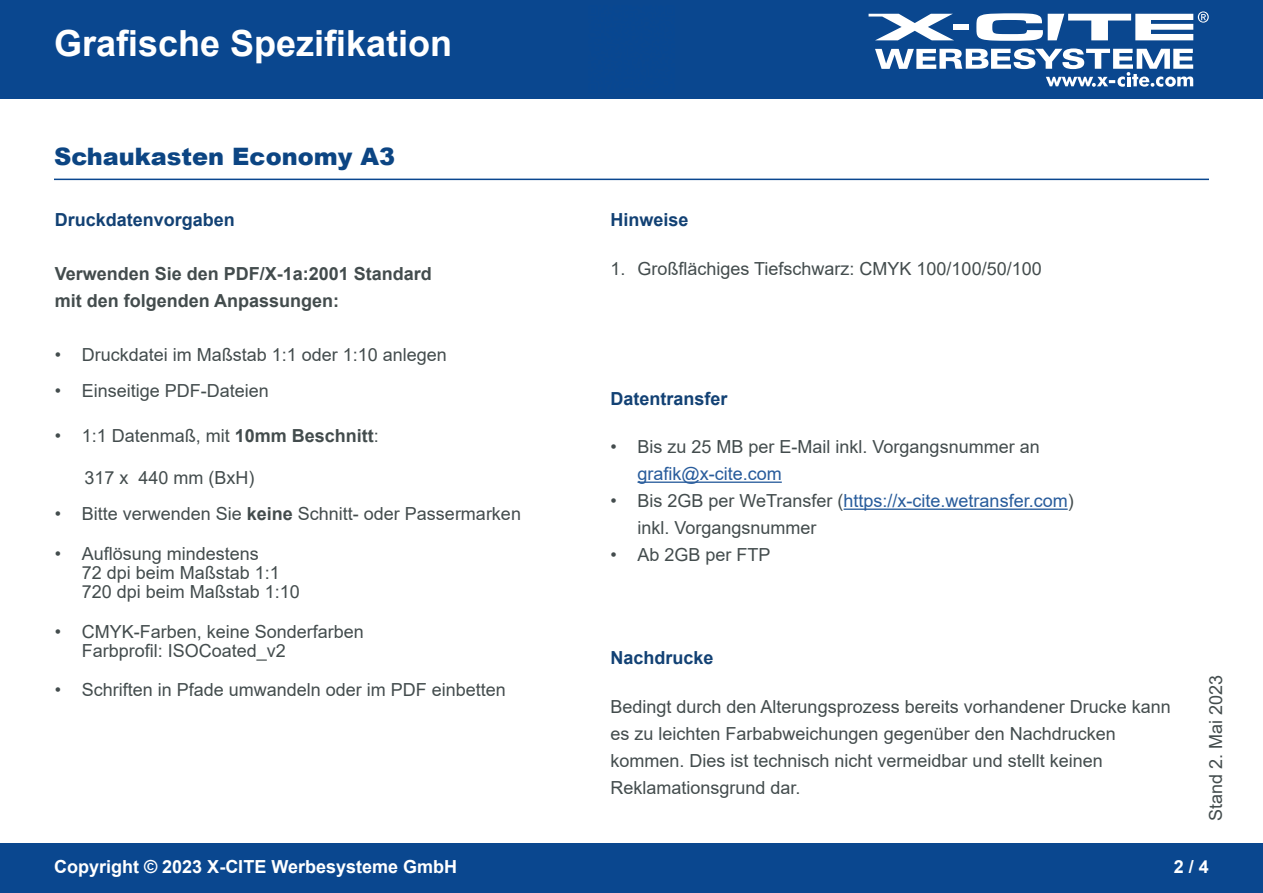
<style>
.page{position:relative;width:1263px;height:893px;background:#fff}
.page>*{position:absolute;margin:0;border:0;box-sizing:border-box;transform-origin:0 0}
.t1{font:700 36px "Arial";color:#fff}
.t2{font:900 24px "Arial";color:#0c4583}
.t3{font:18px/27px "Arial";color:#434c4d}
.t4{font:700 18px/27px "Arial";color:#434c4d}
.t5{font:700 18px "Arial";color:#124174}
.t6{font:700 18px "Arial";color:#fff}
.t7{font:18px "Arial";color:#275b9b}
.s1{font-weight:700}
.s2{color:#275b9b}
</style>
<div class="page">
<div style="left:0;top:0;width:1263px;height:98px;background:#0a478f"></div>
<div style="left:0;top:844px;width:1263px;height:49px;background:#0a478f"></div>
<svg style="left:868px;top:14px;width:85px;height:26px"></svg>
<div style="left:953px;top:24px;width:15px;height:6px;background:#fff"></div>
<svg style="left:875px;top:48px;width:318px;height:39px"></svg>
<svg style="left:976px;top:11px;width:233px;height:30px"></svg>
<hr style="left:54px;top:179px;width:1155px;height:1px;background:#0a478f">
<hr style="left:637px;top:482px;width:145px;height:1px;background:#275b9b">
<hr style="left:843px;top:509px;width:225px;height:1px;background:#275b9b">
<h1 class="t1" style="left:54px;top:18px;width:400px">Grafische Spezifikation</h1>
<h2 class="t2" style="left:54px;top:139px;width:342px">Schaukasten Economy A3</h2>
<p class="t5" style="left:55px;top:207px;width:182px">Druckdatenvorgaben</p>
<p class="t4" style="left:55px;top:261px;width:379px">Verwenden Sie den PDF/X-1a:2001 Standard mit den folgenden Anpassungen:</p>
<p class="t3" style="left:55px;top:342px;width:394px">• Druckdatei im Maßstab 1:1 oder 1:10 anlegen</p>
<p class="t3" style="left:55px;top:378px;width:216px">• Einseitige PDF-Dateien</p>
<p class="t3" style="left:55px;top:423px;width:326px">• 1:1 Datenmaß, mit <span class="s1">10mm Beschnitt</span>:</p>
<p class="t3" style="left:85px;top:465px;width:172px">317 x 440 mm (BxH)</p>
<p class="t3" style="left:55px;top:501px;width:468px">• Bitte verwenden Sie <span class="s1">keine</span> Schnitt- oder Passermarken</p>
<p class="t3" style="left:82px;top:543px;width:220px;line-height:19.5px;text-indent:-27px">• Auflösung mindestens<br>72 dpi beim Maßstab 1:1<br>720 dpi beim Maßstab 1:10</p>
<p class="t3" style="left:82px;top:621px;width:284px;line-height:19.5px;text-indent:-27px">• CMYK-Farben, keine Sonderfarben<br>Farbprofil: ISOCoated_v2</p>
<p class="t3" style="left:55px;top:676px;width:453px">• Schriften in Pfade umwandeln oder im PDF einbetten</p>
<p class="t5" style="left:610px;top:207px;width:80px">Hinweise</p>
<p class="t3" style="left:610px;top:255px;width:433px">1. Großflächiges Tiefschwarz: CMYK 100/100/50/100</p>
<p class="t5" style="left:610px;top:386px;width:119px">Datentransfer</p>
<p class="t3" style="left:610px;top:433px;width:431px">• Bis zu 25 MB per E-Mail inkl. Vorgangsnummer an</p>
<p class="t7" style="left:637px;top:462px;width:146px">grafik@x-cite.com</p>
<p class="t3" style="left:637px;top:487px;width:438px;text-indent:-27px">• Bis 2GB per WeTransfer (<span class="s2">https://x-cite.wetransfer.com</span>) inkl. Vorgangsnummer</p>
<p class="t3" style="left:610px;top:541px;width:162px">• Ab 2GB per FTP</p>
<p class="t5" style="left:610px;top:645px;width:105px">Nachdrucke</p>
<p class="t3" style="left:610px;top:693px;width:562px">Bedingt durch den Alterungsprozess bereits vorhandener Drucke kann es zu leichten Farbabweichungen gegenüber den Nachdrucken kommen. Dies ist technisch nicht vermeidbar und stellt keinen Reklamationsgrund dar.</p>
<p class="t3" style="left:1202px;top:821px;width:148px;rotate:-90deg">Stand 2. Mai 2023</p>
<p class="t6" style="left:54px;top:854px;width:405px">Copyright © 2023 X-CITE Werbesysteme GmbH</p>
<p class="t6" style="left:1174px;top:854px;width:37px">2 / 4</p>
</div>
